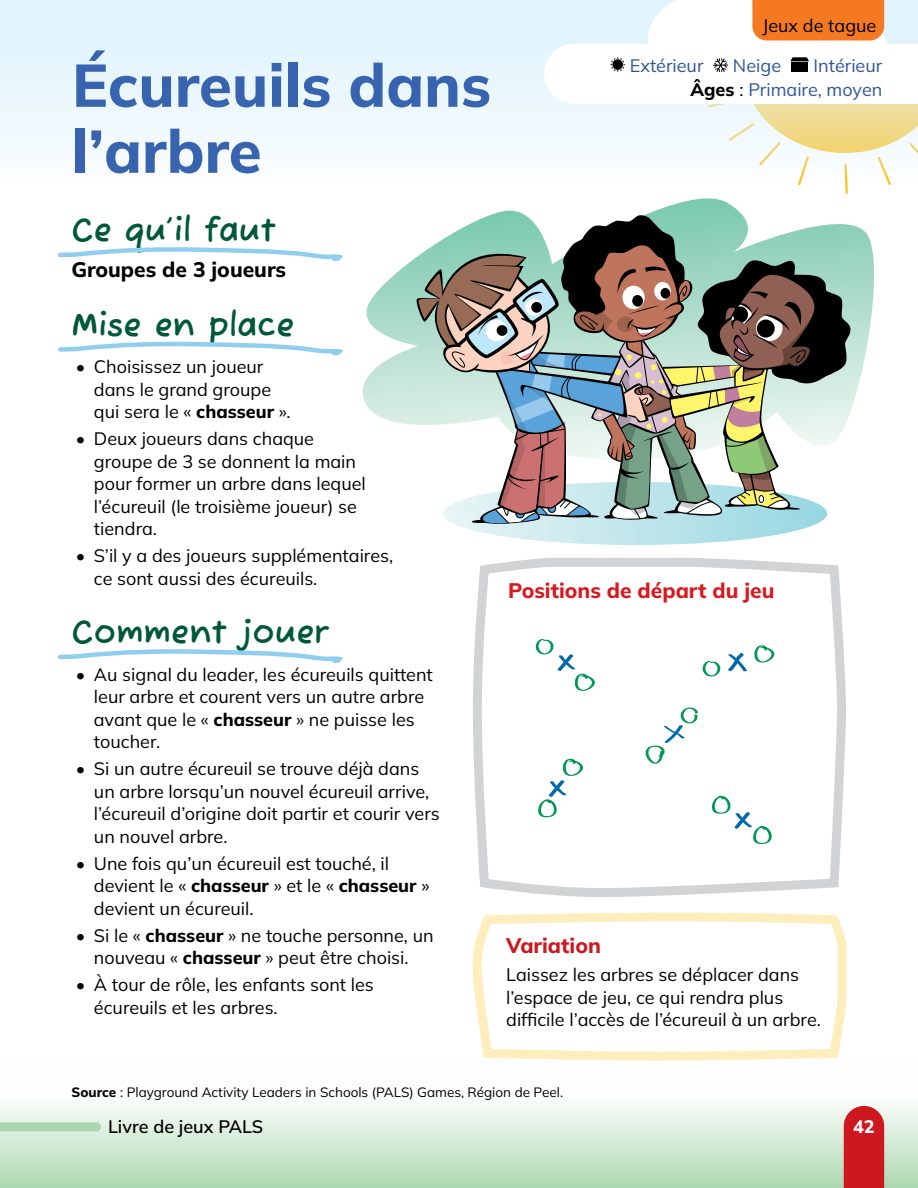
<style>
.page{position:relative;width:918px;height:1188px;background:#fff}
.page>*{position:absolute;margin:0;border:0;box-sizing:border-box;transform-origin:0 0}
.t1{font:800 60px/66px "Mulish";color:#3763af}
.t2{font:700 33px "Fuzzy Bubbles";color:#00583b}
.t3{font:800 21px "Mulish";color:#d71920}
.p_Whats_needed_list{font:800 21px "Mulish";color:#000}
.t4{font:800 21px "Mulish";color:#ce171e}
.t5{font:18px/22.5px "Mulish";color:#000}
.t6{font:18px "Mulish";color:#2f5699}
.t7{font:600 18px "Mulish";color:#000}
.t8{font:800 18px "Mulish";color:#fff}
.p_Source_footnote{font:13.5px "Mulish";color:#000}
.s1{font-weight:800}
.s2{font-weight:800;color:#000}
.s3{color:#000}
</style>
<div class="page">
<div style="left:0;top:1061px;width:918px;height:127px;background:linear-gradient(to bottom,#fff,#b2dbb7)"></div>
<div style="left:844px;top:1106px;width:40px;height:82px;background:#ce171e"></div>
<svg style="left:0;top:1122px;width:101px;height:9px"></svg>
<div style="left:0;top:0;width:918px;height:179px;background:linear-gradient(to bottom,#ddf2fd,#f9fcfe)"></div>
<svg style="left:473px;top:558px;width:373px;height:339px"></svg>
<svg style="left:702px;top:653px;width:46px;height:26px"></svg>
<svg style="left:537px;top:758px;width:47px;height:59px"></svg>
<svg style="left:535px;top:639px;width:60px;height:53px"></svg>
<svg style="left:711px;top:795px;width:61px;height:49px"></svg>
<svg style="left:645px;top:707px;width:53px;height:57px"></svg>
<svg style="left:754px;top:645px;width:21px;height:18px"></svg>
<svg style="left:467px;top:912px;width:384px;height:153px"></svg>
<svg style="left:362px;top:198px;width:512px;height:227px"></svg>
<svg style="left:414px;top:214px;width:437px;height:331px"></svg>
<svg style="left:544px;top:0;width:374px;height:194px"></svg>
<svg style="left:58px;top:247px;width:285px;height:14px"></svg>
<svg style="left:58px;top:341px;width:285px;height:15px"></svg>
<svg style="left:58px;top:649px;width:285px;height:14px"></svg>
<h2 class="t1" style="left:72px;top:51px;width:421px">Écureuils dans l’arbre</h2>
<h3 class="t2" style="left:71px;top:202px;width:206px">Ce qu’il faut</h3>
<p class="p_Whats_needed_list" style="left:71px;top:255px;width:216px">Groupes de 3 joueurs</p>
<h3 class="t2" style="left:71px;top:296px;width:225px">Mise en place</h3>
<p class="t5" style="left:94px;top:355px;width:198px;text-indent:-18px">• Choisissez un joueur dans le grand groupe qui sera le « <span class="s1">chasseur</span> ».</p>
<p class="t5" style="left:94px;top:427px;width:273px;text-indent:-18px">• Deux joueurs dans chaque groupe de 3 se donnent la main pour former un arbre dans lequel l’écureuil (le troisième joueur) se tiendra.</p>
<p class="t5" style="left:94px;top:544px;width:301px;text-indent:-18px">• S’il y a des joueurs supplémentaires, ce sont aussi des écureuils.</p>
<h3 class="t2" style="left:71px;top:604px;width:258px">Comment jouer</h3>
<p class="t5" style="left:94px;top:663px;width:340px;text-indent:-18px">• Au signal du leader, les écureuils quittent leur arbre et courent vers un autre arbre avant que le « <span class="s1">chasseur</span> » ne puisse les toucher.</p>
<p class="t5" style="left:94px;top:757px;width:347px;text-indent:-18px">• Si un autre écureuil se trouve déjà dans un arbre lorsqu’un nouvel écureuil arrive, l’écureuil d’origine doit partir et courir vers un nouvel arbre.</p>
<p class="t5" style="left:94px;top:852px;width:337px;text-indent:-18px">• Une fois qu’un écureuil est touché, il devient le « <span class="s1">chasseur</span> » et le « <span class="s1">chasseur</span> » devient un écureuil.</p>
<p class="t5" style="left:76px;top:924px;width:359px;text-align:center">• Si le « <span class="s1">chasseur</span> » ne touche personne, un nouveau « <span class="s1">chasseur</span> » peut être choisi.</p>
<p class="t5" style="left:94px;top:973px;width:281px;text-indent:-18px">• À tour de rôle, les enfants sont les écureuils et les arbres.</p>
<p class="t5" style="left:763px;top:14px;width:115px">Jeux de tague</p>
<p class="t6" style="left:630px;top:53px;width:75px">Extérieur</p>
<p class="t6" style="left:733px;top:53px;width:50px">Neige</p>
<p class="t6" style="left:814px;top:53px;width:70px">Intérieur</p>
<p class="t6" style="left:691px;top:77px;width:193px"><span class="s2">Âges</span> <span class="s3">:</span> Primaire, moyen</p>
<p class="t3" style="left:508px;top:576px;width:268px">Positions de départ du jeu</p>
<h4 class="t4" style="left:506px;top:931px;width:96px">Variation</h4>
<p class="t5" style="left:506px;top:963px;width:316px">Laissez les arbres se déplacer dans l’espace de jeu, ce qui rendra plus difficile l’accès de l’écureuil à un arbre.</p>
<p class="p_Source_footnote" style="left:71px;top:1083px;width:493px"><span class="s1">Source</span> : Playground Activity Leaders in Schools (PALS) Games, Région de Peel.</p>
<p class="t7" style="left:108px;top:1114px;width:157px">Livre de jeux PALS</p>
<p class="t8" style="left:853px;top:1114px;width:23px">42</p>
</div>
